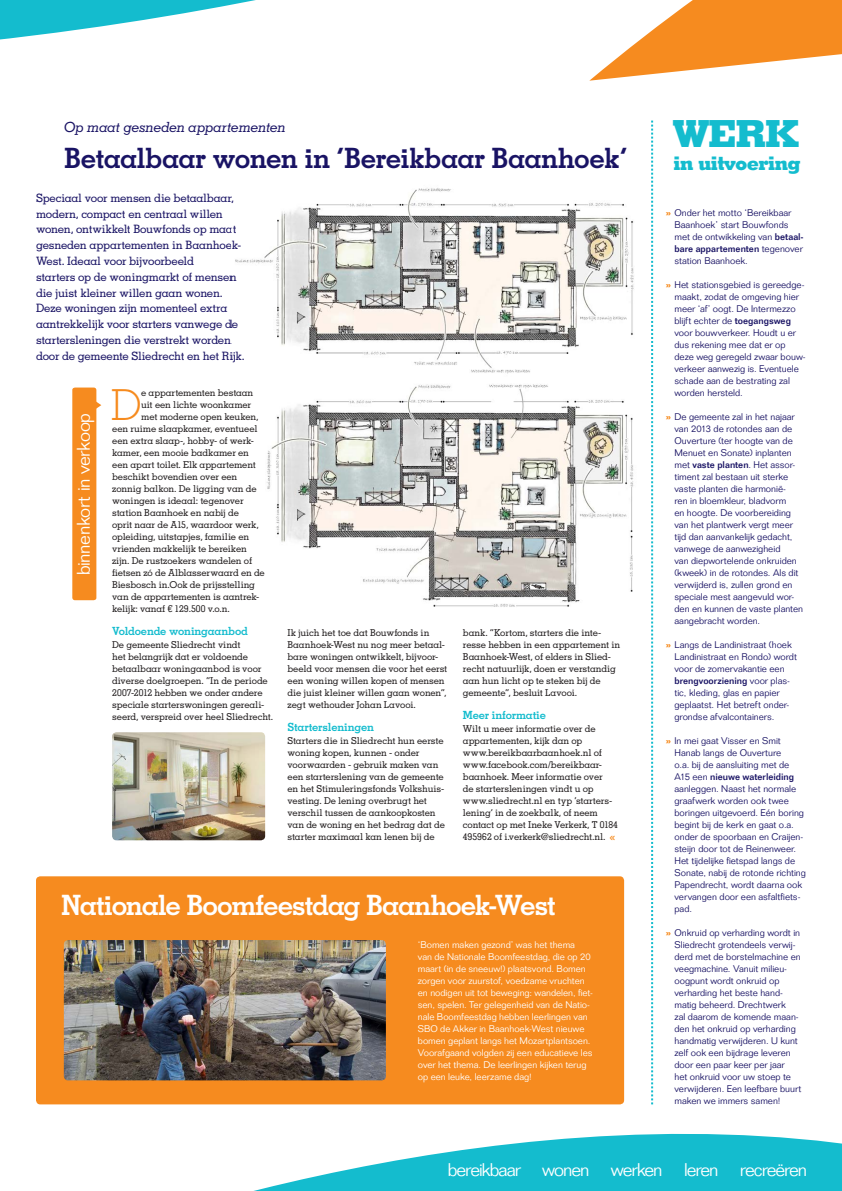
<style>
.page{position:relative;width:842px;height:1191px;background:#fff}
.page>*{position:absolute;margin:0;border:0;box-sizing:border-box;transform-origin:0 0}
.t1{font:300 42.7px "Memphis LT Std";color:#f68b1f}
.t2{font:800 37.3px "Memphis LT Std";color:#14bcce}
.t3{font:700 28px "Memphis LT Std";letter-spacing:-.025em;color:#191364}
.t4{font:700 28px "Memphis LT Std";letter-spacing:-.045em;color:#fff}
.t5{font:800 18.6px "Memphis LT Std";letter-spacing:-.045em;color:#14bcce}
.t6{font:300 18px "Folio Std";letter-spacing:-.055em;color:#fff}
.t7{font:300 18px "Folio Std";letter-spacing:-.02em;color:#fff}
.t8{font:italic 500 14px "Memphis LT Std";letter-spacing:-.025em;color:#191364}
.t9{font:500 11.5px/15.8px "Memphis LT Std";letter-spacing:-.03em;color:#191364}
.t10{font:700 11.2px "Memphis LT Std";letter-spacing:-.02em;color:#14bcce}
.t11{font:300 9.5px/12px "Folio Std";color:#191364}
.t12{font:500 9.5px/12px "Memphis LT Std";letter-spacing:-.02em;color:#231f20}
.t13{font:300 9.5px/12px "Folio Std";letter-spacing:-.005em;color:#fff}
.s1{font-family:"Folio Std";font-weight:300;font-size:17.5px;color:#f68b1f}
.s2{font-family:"Memphis LT Std";font-weight:800;color:#f68b1f}
.s3{font-weight:500}
</style>
<div class="page">
<svg style="left:589px;top:0;width:253px;height:81px"></svg>
<svg style="left:0;top:0;width:256px;height:40px"></svg>
<svg style="left:254px;top:1133px;width:588px;height:58px;fill:#14bcce"></svg>
<img style="left:267px;top:384px;width:367px;height:223px">
<div style="left:36px;top:876px;width:588px;height:228px;background:#f68b1f;border-radius:4px"></div>
<svg style="left:651px;top:120px;width:2px;height:984px"></svg>
<img style="left:64px;top:940px;width:322px;height:140px">
<svg style="left:96px;top:399px;width:5px;height:12px"></svg>
<div style="left:72px;top:387px;width:24px;height:213px;background:#f68b1f;border-radius:3px"></div>
<img style="left:235px;top:188px;width:399px;height:186px">
<img style="left:112px;top:732px;width:153px;height:108px">
<h3 class="t8" style="left:64px;top:119px;width:224px">Op maat gesneden appartementen</h3>
<h3 class="t3" style="left:64px;top:140px;width:565px">Betaalbaar wonen in ‘Bereikbaar Baanhoek’</h3>
<p class="t9" style="left:36px;top:190px;width:210px">Speciaal voor mensen die betaalbaar, modern, compact en centraal willen wonen, ontwikkelt Bouwfonds op maat gesneden appartementen in Baanhoek-West. Ideaal voor bijvoorbeeld<br>starters op de woningmarkt of mensen die juist kleiner willen gaan wonen.<br>Deze woningen zijn momenteel extra aantrekkelijk voor starters vanwege de startersleningen die verstrekt worden door de gemeente Sliedrecht en het Rijk.</p>
<h1 class="t1" style="left:111px;top:379px;width:32px">D</h1>
<p class="t12" style="left:141px;top:387px;width:114px">e appartementen bestaan</p>
<p class="t12" style="left:141px;top:399px;width:112px">uit een lichte woonkamer</p>
<p class="t12" style="left:141px;top:411px;width:119px">met moderne open keuken,</p>
<p class="t12" style="left:112px;top:423px;width:147px">een ruime slaapkamer, eventueel</p>
<p class="t12" style="left:112px;top:435px;width:143px">een extra slaap-, hobby- of werk-</p>
<p class="t12" style="left:112px;top:447px;width:138px">kamer, een mooie badkamer en</p>
<p class="t12" style="left:112px;top:459px;width:145px">een apart toilet. Elk appartement</p>
<p class="t12" style="left:112px;top:471px;width:127px">beschikt bovendien over een</p>
<p class="t12" style="left:112px;top:483px;width:146px">zonnig balkon. De ligging van de</p>
<p class="t12" style="left:112px;top:495px;width:133px">woningen is ideaal: tegenover</p>
<p class="t12" style="left:112px;top:507px;width:128px">station Baanhoek en nabij de</p>
<p class="t12" style="left:112px;top:519px;width:148px">oprit naar de A15, waardoor werk,</p>
<p class="t12" style="left:112px;top:531px;width:139px">opleiding, uitstapjes, familie en</p>
<p class="t12" style="left:112px;top:543px;width:136px">vrienden makkelijk te bereiken</p>
<p class="t12" style="left:112px;top:555px;width:142px">zijn. De rustzoekers wandelen of</p>
<p class="t12" style="left:112px;top:567px;width:154px">fietsen zó de Alblasserwaard en de</p>
<p class="t12" style="left:112px;top:579px;width:144px">Biesbosch in.Ook de prijsstelling</p>
<p class="t12" style="left:112px;top:591px;width:149px">van de appartementen is aantrek-</p>
<p class="t12" style="left:112px;top:603px;width:119px">kelijk: vanaf € 129.500 v.o.n.</p>
<p class="t10" style="left:112px;top:623px;width:137px">Voldoende woningaanbod</p>
<p class="t12" style="left:112px;top:639px;width:163px">De gemeente Sliedrecht vindt<br>het belangrijk dat er voldoende betaalbaar woningaanbod is voor diverse doelgroepen. “In de periode 2007-2012 hebben we onder andere speciale starterswoningen gereali&shy;seerd, verspreid over heel Sliedrecht.</p>
<p class="t12" style="left:287px;top:627px;width:161px">Ik juich het toe dat Bouwfonds in Baanhoek-West nu nog meer betaal&shy;bare woningen ontwikkelt, bijvoor&shy;beeld voor mensen die voor het eerst een woning willen kopen of mensen die juist kleiner willen gaan wonen”, zegt wethouder Johan Lavooi.</p>
<p class="t10" style="left:287px;top:719px;width:88px">Startersleningen</p>
<p class="t12" style="left:287px;top:735px;width:159px">Starters die in Sliedrecht hun eerste woning kopen, kunnen - onder voorwaarden - gebruik maken van een starterslening van de gemeente en het Stimuleringsfonds Volkshuis&shy;vesting. De lening overbrugt het verschil tussen de aankoopkosten van de woning en het bedrag dat de starter maximaal kan lenen bij de</p>
<h3 class="t7" style="left:73px;top:575px;width:164px;rotate:-90deg">binnenkort in verkoop</h3>
<p class="t12" style="left:463px;top:627px;width:159px">bank. “Kortom, starters die inte&shy;resse hebben in een appartement in Baanhoek-West, of elders in Slied&shy;recht natuurlijk, doen er verstandig aan hun licht op te steken bij de gemeente”, besluit Lavooi.</p>
<p class="t10" style="left:463px;top:707px;width:85px">Meer informatie</p>
<p class="t12" style="left:463px;top:723px;width:157px">Wilt u meer informatie over de appartementen, kijk dan op www.bereikbaarbaanhoek.nl of www.facebook.com/bereikbaar&shy;baanhoek. Meer informatie over<br>de startersleningen vindt u op www.sliedrecht.nl en typ ‘starters&shy;lening’ in de zoekbalk, of neem contact op met Ineke Verkerk, T 0184<br>495962 of i.verkerk@sliedrecht.nl. <span class="s1">«</span></p>
<h3 class="t4" style="left:61px;top:887px;width:497px">Nationale Boomfeestdag Baanhoek-West</h3>
<p class="t13" style="left:418px;top:939px;width:177px">‘Bomen maken gezond’ was het thema<br>van de Nationale Boomfeestdag, die op 20 maart (in de sneeuw!) plaatsvond. Bomen zorgen voor zuurstof, voedzame vruchten en nodigen uit tot beweging: wandelen, fiet&shy;sen, spelen. Ter gelegenheid van de Natio&shy;nale Boomfeestdag hebben leerlingen van SBO de Akker in Baanhoek-West nieuwe bomen geplant langs het Mozartplantsoen.<br>Voorafgaand volgden zij een educatieve les over het thema. De leerlingen kijken terug op een leuke, leerzame dag!</p>
<h2 class="t2" style="left:672px;top:110px;width:129px">werk</h2>
<h3 class="t5" style="left:673px;top:151px;width:129px">in uitvoering</h3>
<p class="t11" style="left:674px;top:207px;width:131px;text-indent:-9px"><span class="s2">»</span> Onder het motto ‘Bereikbaar<br>Baanhoek’ start Bouwfonds met de ontwikkeling van <span class="s3">betaal&shy;bare appartementen</span> tegenover station Baanhoek.</p>
<p class="t11" style="left:674px;top:279px;width:133px;text-indent:-9px"><span class="s2">»</span> Het stationsgebied is gereedge&shy;maakt, zodat de omgeving hier meer ‘af’ oogt. De Intermezzo blijft echter de <span class="s3">toegangsweg </span>voor bouwverkeer. Houdt u er dus rekening mee dat er op deze weg geregeld zwaar bouw&shy;verkeer aanwezig is. Eventuele schade aan de bestrating zal worden hersteld.</p>
<p class="t11" style="left:674px;top:411px;width:130px;text-indent:-8px"><span class="s2">»</span> De gemeente zal in het najaar van 2013 de rotondes aan de<br>Ouverture (ter hoogte van de<br>Menuet en Sonate) inplanten met <span class="s3">vaste planten</span>. Het assor&shy;timent zal bestaan uit sterke vaste planten die harmonië-<br>ren in bloemkleur, bladvorm<br>en hoogte. De voorbereiding van het plantwerk vergt meer tijd dan aanvankelijk gedacht, vanwege de aanwezigheid<br>van diepwortelende onkruiden (kweek) in de rotondes. Als dit verwijderd is, zullen grond en speciale mest aangevuld wor&shy;den en kunnen de vaste planten aangebracht worden.</p>
<p class="t11" style="left:674px;top:639px;width:124px;text-indent:-9px"><span class="s2">»</span> Langs de Landinistraat (hoek<br>Landinistraat en Rondo) wordt voor de zomervakantie een <span class="s3">brengvoorziening</span> voor plas&shy;tic, kleding, glas en papier geplaatst. Het betreft onder&shy;grondse afvalcontainers.</p>
<p class="t11" style="left:674px;top:735px;width:133px;text-indent:-9px"><span class="s2">»</span> In mei gaat Visser en Smit<br>Hanab langs de Ouverture<br>o.a. bij de aansluiting met de<br>A15 een <span class="s3">nieuwe waterleiding </span>aanleggen. Naast het normale graafwerk worden ook twee boringen uitgevoerd. Eén boring begint bij de kerk en gaat o.a. onder de spoorbaan en Craijen&shy;steijn door tot de Reinenweer.<br>Het tijdelijke fietspad langs de<br>Sonate, nabij de rotonde richting<br>Papendrecht, wordt daarna ook vervangen door een asfaltfiets&shy;pad.</p>
<p class="t11" style="left:674px;top:927px;width:129px;text-indent:-9px"><span class="s2">»</span> Onkruid op verharding wordt in<br>Sliedrecht grotendeels verwij&shy;derd met de borstelmachine en veegmachine. Vanuit milieu&shy;oogpunt wordt onkruid op verharding het beste hand&shy;matig beheerd. Drechtwerk<br>zal daarom de komende maan&shy;den het onkruid op verharding handmatig verwijderen. U kunt zelf ook een bijdrage leveren door een paar keer per jaar<br>het onkruid voor uw stoep te verwijderen. Een leefbare buurt maken we immers samen!</p>
<h3 class="t6" style="left:448px;top:1159px;width:361px">bereikbaar wonen werken leren recreëren</h3>
</div>
